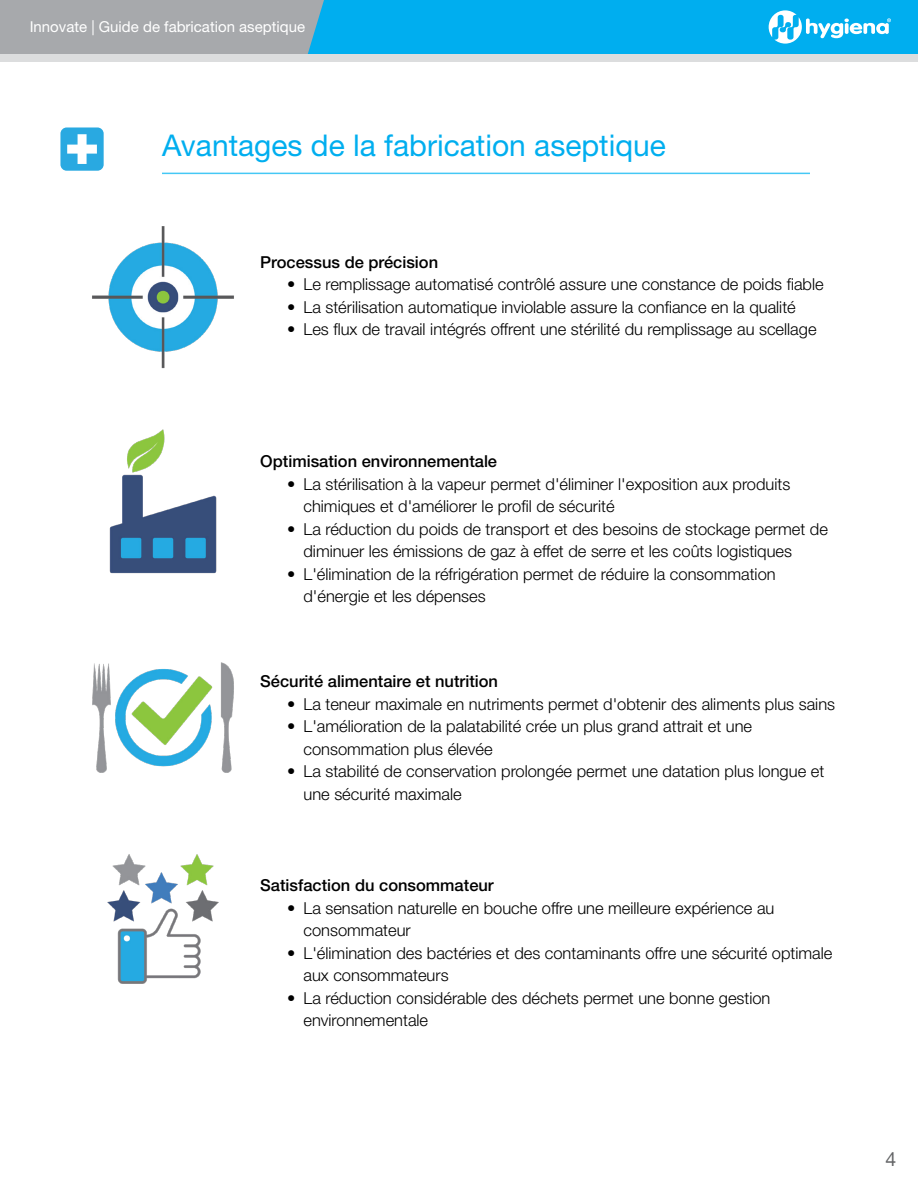
<style>
.page{position:relative;width:918px;height:1188px;background:#fff}
.page>*{position:absolute;margin:0;border:0;box-sizing:border-box;transform-origin:0 0}
.t1{font:30px "Helvetica Neue LT Pro";color:#00aeef}
.t2{font:19.5px "Helvetica Neue LT Pro";color:#636466}
.t3{font:300 16.5px/22.5px "Helvetica Neue LT Pro";color:#000}
.t4{font:500 16.5px "Helvetica Neue LT Pro";color:#000}
.t5{font:15px "Helvetica Neue LT Pro";color:#fff}
</style>
<div class="page">
<div style="left:305px;top:0;width:613px;height:54px;background:#00aeef"></div>
<div style="left:0;top:0;width:324px;height:54px;background:#a7a9ac"></div>
<div style="left:0;top:54px;width:918px;height:7px;background:#dcddde"></div>
<svg style="left:769px;top:10px;width:122px;height:34px"></svg>
<div style="left:60px;top:127px;width:44px;height:44px;background:#29a9e1;border-radius:6px"></div>
<svg style="left:67px;top:134px;width:30px;height:30px"></svg>
<img style="left:92px;top:226px;width:142px;height:143px">
<img style="left:109px;top:429px;width:108px;height:145px">
<img style="left:92px;top:662px;width:142px;height:111px">
<img style="left:107px;top:854px;width:112px;height:130px">
<hr style="left:162px;top:173px;width:648px;height:1px;background:#44c8f5">
<p class="t5" style="left:30px;top:18px;width:277px">Innovate | Guide de fabrication aseptique</p>
<h1 class="t1" style="left:162px;top:127px;width:505px">Avantages de la fabrication aseptique</h1>
<p class="t4" style="left:260px;top:252px;width:179px">Processus de précision</p>
<p class="t3" style="left:287px;top:273px;width:538px">• Le remplissage automatisé contrôlé assure une constance de poids fiable</p>
<p class="t3" style="left:287px;top:295px;width:510px">• La stérilisation automatique inviolable assure la confiance en la qualité</p>
<p class="t3" style="left:287px;top:318px;width:531px">• Les flux de travail intégrés offrent une stérilité du remplissage au scellage</p>
<p class="t4" style="left:260px;top:451px;width:238px">Optimisation environnementale</p>
<p class="t3" style="left:303px;top:472px;width:488px;text-indent:-16px">• La stérilisation à la vapeur permet d'éliminer l'exposition aux produits chimiques et d'améliorer le profil de sécurité</p>
<p class="t3" style="left:303px;top:517px;width:526px;text-indent:-16px">• La réduction du poids de transport et des besoins de stockage permet de diminuer les émissions de gaz à effet de serre et les coûts logistiques</p>
<p class="t3" style="left:303px;top:562px;width:474px;text-indent:-16px">• L'élimination de la réfrigération permet de réduire la consommation d'énergie et les dépenses</p>
<p class="t4" style="left:260px;top:671px;width:239px">Sécurité alimentaire et nutrition</p>
<p class="t3" style="left:287px;top:692px;width:549px">• La teneur maximale en nutriments permet d'obtenir des aliments plus sains</p>
<p class="t3" style="left:303px;top:715px;width:450px;text-indent:-16px">• L'amélioration de la palatabilité crée un plus grand attrait et une consommation plus élevée</p>
<p class="t3" style="left:303px;top:760px;width:522px;text-indent:-16px">• La stabilité de conservation prolongée permet une datation plus longue et une sécurité maximale</p>
<p class="t4" style="left:260px;top:875px;width:235px">Satisfaction du consommateur</p>
<p class="t3" style="left:303px;top:896px;width:473px;text-indent:-16px">• La sensation naturelle en bouche offre une meilleure expérience au consommateur</p>
<p class="t3" style="left:303px;top:941px;width:531px;text-indent:-16px">• L'élimination des bactéries et des contaminants offre une sécurité optimale aux consommateurs</p>
<p class="t3" style="left:303px;top:986px;width:469px;text-indent:-16px">• La réduction considérable des déchets permet une bonne gestion environnementale</p>
<p class="t2" style="left:886px;top:1147px;width:12px">4</p>
</div>
